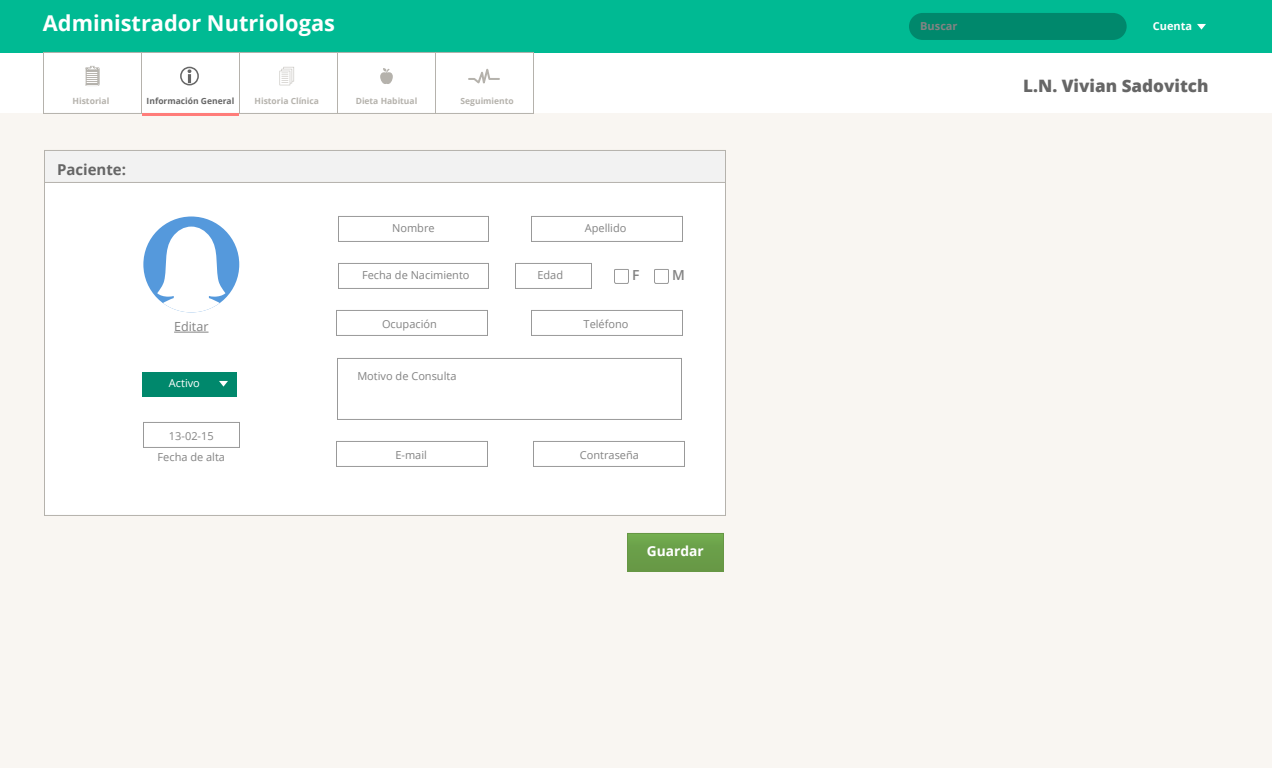
<style>
.page{position:relative;width:1272px;height:768px;background:#fff}
.page>*{position:absolute;margin:0;border:0;box-sizing:border-box;transform-origin:0 0}
.t1{font:700 21.8px "Open Sans";color:#fff}
.t2{font:800 17.1px "Open Sans";color:#666}
.t3{font:700 15px "Open Sans";color:#666}
.t4{font:700 13.8px "Open Sans";color:#fff}
.t5{font:600 13.8px "Open Sans";color:#838383}
.t6{font:12.6px "Open Sans";color:#838383}
.t7{font:11px "Open Sans";color:#838383}
.t8{font:700 11px "Open Sans";color:#fff}
.t9{font:11px "Open Sans";color:#fff}
.t10{font:700 11px "Open Sans";color:#838383}
.t11{font:700 8.5px "Open Sans";color:#b5b2ac}
.t12{font:700 8.5px "Open Sans";color:#666}
</style>
<div class="page">
<div style="left:0;top:114px;width:1272px;height:654px;background:#f9f6f2"></div>
<div style="left:0;top:0;width:1272px;height:53px;background:#00ba93"></div>
<svg style="left:1197px;top:24px;width:9px;height:6px"></svg>
<div style="left:43px;top:52px;width:99px;height:62px;border:1px solid #b5b2ac"></div>
<div style="left:141px;top:52px;width:99px;height:62px;border:1px solid #b5b2ac"></div>
<div style="left:239px;top:52px;width:99px;height:62px;border:1px solid #b5b2ac"></div>
<div style="left:337px;top:52px;width:99px;height:62px;border:1px solid #b5b2ac"></div>
<div style="left:435px;top:52px;width:99px;height:62px;border:1px solid #b5b2ac"></div>
<hr style="left:142px;top:113px;width:97px;height:3px;background:#ff7d7a">
<svg style="left:85px;top:66px;width:15px;height:20px"></svg>
<svg style="left:180px;top:67px;width:19px;height:18px"></svg>
<svg style="left:280px;top:67px;width:14px;height:18px"></svg>
<svg style="left:468px;top:68px;width:32px;height:16px"></svg>
<svg style="left:380px;top:68px;width:13px;height:16px"></svg>
<div style="left:44px;top:150px;width:682px;height:35px;background:#f2f2f2;border:1px solid #b5b2ac"></div>
<div style="left:44px;top:182px;width:682px;height:334px;background:#fff;border:1px solid #b5b2ac"></div>
<div style="left:143px;top:217px;width:96px;height:95px;background:#5599dc;border-radius:50%"></div>
<svg style="left:150px;top:227px;width:83px;height:85px"></svg>
<hr style="left:174px;top:332px;width:35px;height:1px;background:#838383">
<div style="left:142px;top:372px;width:95px;height:25px;background:#00886c"></div>
<div style="left:143px;top:422px;width:97px;height:26px;border:1px solid #999"></div>
<svg style="left:219px;top:381px;width:9px;height:6px"></svg>
<div style="left:338px;top:216px;width:151px;height:26px;border:1px solid #999"></div>
<div style="left:338px;top:263px;width:151px;height:26px;border:1px solid #999"></div>
<div style="left:531px;top:216px;width:152px;height:26px;border:1px solid #999"></div>
<div style="left:515px;top:263px;width:77px;height:26px;border:1px solid #999"></div>
<div style="left:336px;top:310px;width:152px;height:26px;border:1px solid #999"></div>
<div style="left:336px;top:441px;width:152px;height:26px;border:1px solid #999"></div>
<div style="left:533px;top:441px;width:152px;height:26px;border:1px solid #999"></div>
<div style="left:337px;top:358px;width:345px;height:62px;border:1px solid #999"></div>
<div style="left:531px;top:310px;width:152px;height:26px;border:1px solid #999"></div>
<svg style="left:614px;top:269px;width:15px;height:15px"></svg>
<svg style="left:654px;top:269px;width:15px;height:15px"></svg>
<div style="left:628px;top:533px;width:96px;height:38px;background:linear-gradient(to bottom,#71ab4e,#669645)"></div>
<div style="left:627px;top:533px;width:97px;height:39px;border:1px solid #679745"></div>
<div style="left:909px;top:13px;width:218px;height:27px;background:#00886c;border-radius:14px"></div>
<h1 class="t1" style="left:43px;top:8px;width:294px">Administrador Nutriologas</h1>
<p class="t8" style="left:1153px;top:18px;width:41px">Cuenta</p>
<p class="t10" style="left:920px;top:18px;width:39px">Buscar</p>
<p class="t11" style="left:72px;top:95px;width:38px">Historial</p>
<p class="t12" style="left:147px;top:95px;width:89px">Información General</p>
<p class="t11" style="left:255px;top:95px;width:66px">Historia Clínica</p>
<p class="t11" style="left:356px;top:95px;width:63px">Dieta Habitual</p>
<p class="t11" style="left:461px;top:95px;width:55px">Seguimiento</p>
<h3 class="t3" style="left:57px;top:159px;width:71px">Paciente:</h3>
<p class="t6" style="left:174px;top:318px;width:36px">Editar</p>
<p class="t9" style="left:169px;top:376px;width:33px">Activo</p>
<p class="t7" style="left:169px;top:428px;width:46px">13-02-15</p>
<p class="t7" style="left:158px;top:449px;width:69px">Fecha de alta</p>
<p class="t7" style="left:392px;top:220px;width:44px">Nombre</p>
<p class="t7" style="left:362px;top:268px;width:109px">Fecha de Nacimiento</p>
<p class="t7" style="left:382px;top:316px;width:56px">Ocupación</p>
<p class="t7" style="left:357px;top:368px;width:101px">Motivo de Consulta</p>
<p class="t7" style="left:537px;top:268px;width:27px">Edad</p>
<p class="t7" style="left:585px;top:220px;width:43px">Apellido</p>
<p class="t5" style="left:632px;top:266px;width:9px">F</p>
<p class="t5" style="left:672px;top:266px;width:14px">M</p>
<p class="t7" style="left:584px;top:316px;width:46px">Teléfono</p>
<p class="t7" style="left:395px;top:447px;width:33px">E-mail</p>
<p class="t7" style="left:580px;top:447px;width:61px">Contraseña</p>
<p class="t4" style="left:647px;top:542px;width:58px">Guardar</p>
<h2 class="t2" style="left:1023px;top:73px;width:187px">L.N. Vivian Sadovitch</h2>
</div>
